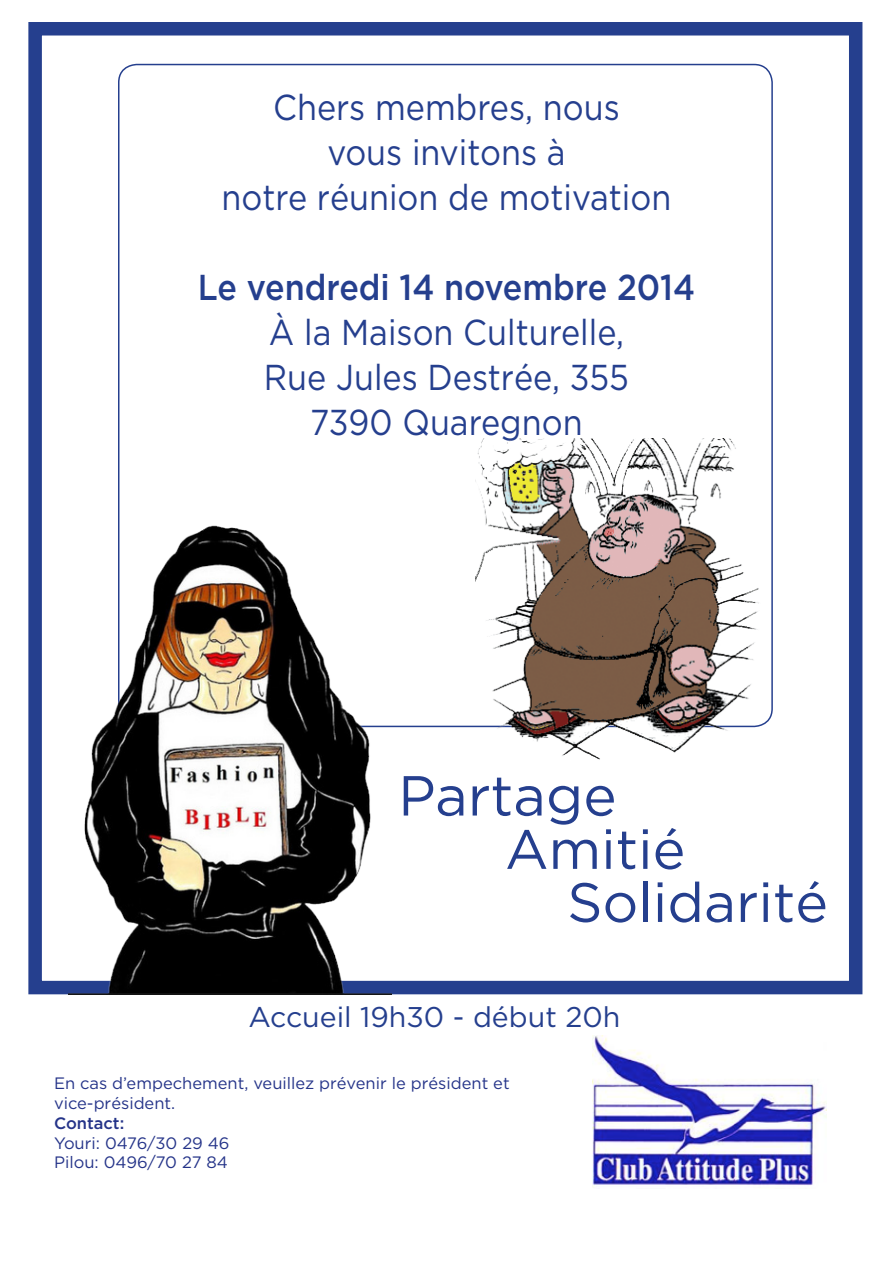
<style>
.page{position:relative;width:893px;height:1263px;background:#fff}
.page>*{position:absolute;margin:0;border:0;box-sizing:border-box;transform-origin:0 0}
.t1{font:56.25px "Gotham";color:#253f8e}
.t2{font:55.35px/53.1px "Gotham";color:#253f8e}
.t3{font:36px/45px "Gotham";color:#253f8e;text-align:center;scale:.9 1}
.t4{font:500 36px "Gotham";color:#253f8e;scale:.9 1}
.t5{font:28.5px "Gotham";color:#253f8e}
.t6{font:16.5px/19.8px "Gotham";color:#253489}
.t7{font:500 16.5px "Gotham";color:#253489}
</style>
<div class="page">
<div style="left:28px;top:22px;width:834px;height:972px;border:14px solid #253f8e"></div>
<img style="left:593px;top:1035px;width:234px;height:152px">
<img style="left:68px;top:510px;width:323px;height:484px">
<img style="left:476px;top:438px;width:297px;height:322px">
<p class="t3" style="left:222px;top:84px;width:501px">Chers membres, nous<br>vous invitons à<br>notre réunion de motivation</p>
<p class="t4" style="left:198px;top:267px;width:554px">Le vendredi 14 novembre 2014</p>
<p class="t3" style="left:264px;top:309px;width:407px">à la Maison Culturelle,<br>Rue Jules Destrée, 355<br>7390 Quaregnon</p>
<h1 class="t1" style="left:398px;top:764px;width:220px">Partage</h1>
<h2 class="t2" style="left:567px;top:822px;width:262px;text-indent:-62px">Amitié<br>Solidarité</h2>
<p class="t5" style="left:248px;top:1001px;width:374px">Accueil 19h30 - début 20h</p>
<p class="t6" style="left:54px;top:1073px;width:457px">En cas d’empechement, veuillez prévenir le président et vice-président.</p>
<p class="t7" style="left:54px;top:1113px;width:72px">Contact:</p>
<p class="t6" style="left:54px;top:1132px;width:177px">Youri: 0476/30 29 46<br>Pilou: 0496/70 27 84</p>
</div>
